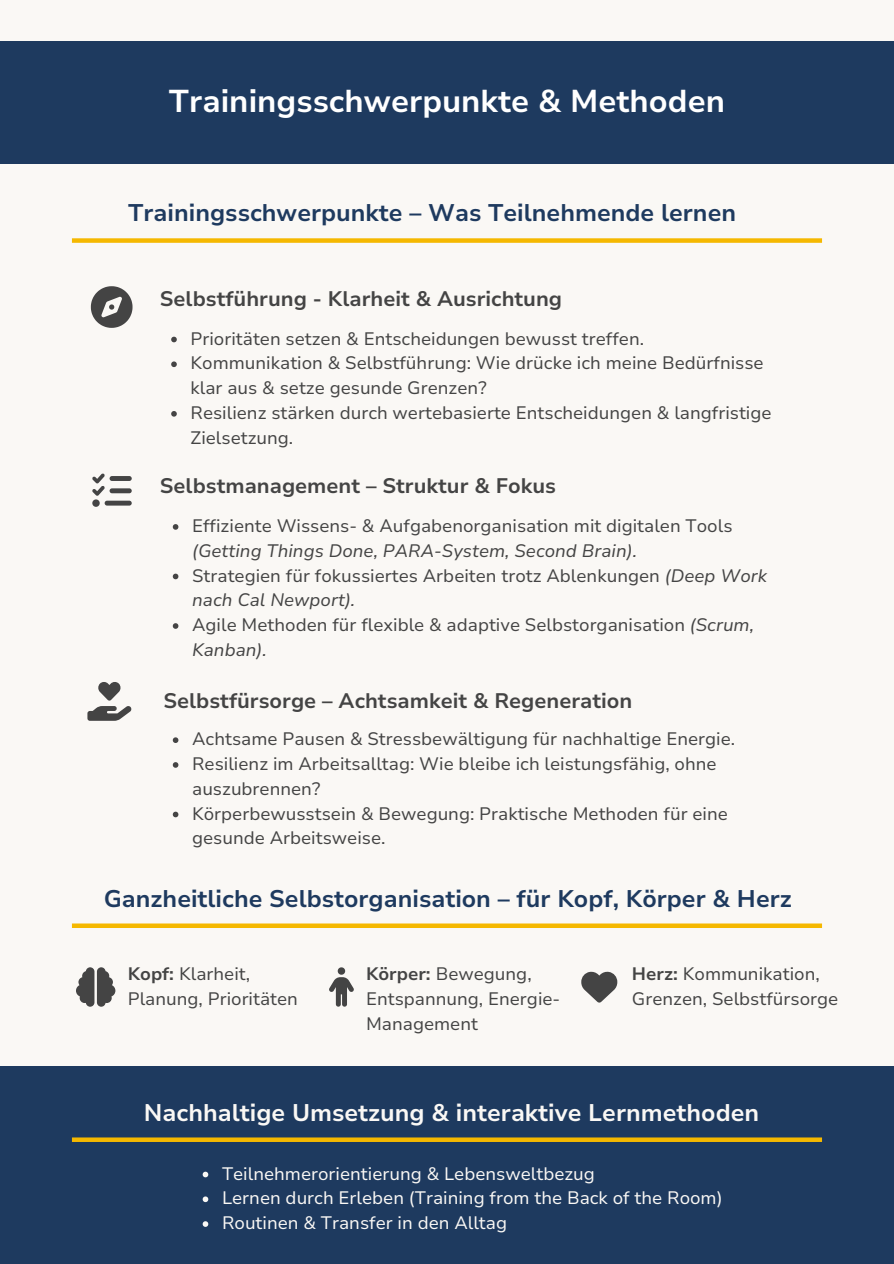
<style>
.page{position:relative;width:894px;height:1264px;background:#fff}
.page>*{position:absolute;margin:0;border:0;box-sizing:border-box;transform-origin:0 0}
.t1{font:700 31.5px "Nunito Sans 10 pt";color:#fff}
.t2{font:700 24px "Nunito Sans 10 pt";color:#1e3a5f}
.t3{font:700 24px "Nunito Sans 10 pt";color:#faf8f5}
.t4{font:700 21px "Nunito Sans 10 pt";color:#444}
.t5{font:18px/24.8px "Nunito Sans 10 pt";color:#444}
.t6{font:18px "Nunito Sans 10 pt";color:#faf8f5}
.s1{font-style:italic}
.s2{font-weight:700}
</style>
<div class="page">
<div style="left:0;top:0;width:893px;height:1263px;background:#faf8f5"></div>
<div style="left:0;top:41px;width:893px;height:123px;background:#1e3a5f"></div>
<div style="left:0;top:1066px;width:893px;height:197px;background:#1e3a5f"></div>
<div style="left:72px;top:923px;width:749px;height:5px;background:#f5b800"></div>
<svg style="left:72px;top:1137px;width:749px;height:4px;background:#dba90b"></svg>
<div style="left:72px;top:238px;width:749px;height:5px;background:#f5b800"></div>
<svg style="left:91px;top:286px;width:41px;height:42px"></svg>
<svg style="left:92px;top:473px;width:40px;height:34px"></svg>
<svg style="left:87px;top:682px;width:44px;height:38px"></svg>
<svg style="left:76px;top:967px;width:39px;height:39px"></svg>
<svg style="left:329px;top:967px;width:25px;height:39px"></svg>
<svg style="left:581px;top:971px;width:36px;height:31px"></svg>
<svg style="left:171px;top:337px;width:6px;height:5px"></svg>
<svg style="left:171px;top:361px;width:6px;height:6px"></svg>
<svg style="left:171px;top:411px;width:6px;height:5px"></svg>
<svg style="left:173px;top:524px;width:5px;height:5px"></svg>
<svg style="left:173px;top:573px;width:5px;height:6px"></svg>
<svg style="left:173px;top:623px;width:5px;height:6px"></svg>
<svg style="left:173px;top:737px;width:5px;height:6px"></svg>
<svg style="left:173px;top:762px;width:5px;height:5px"></svg>
<svg style="left:173px;top:811px;width:5px;height:6px"></svg>
<svg style="left:202px;top:1171px;width:6px;height:6px"></svg>
<svg style="left:202px;top:1196px;width:6px;height:6px"></svg>
<svg style="left:202px;top:1221px;width:6px;height:5px"></svg>
<h1 class="t1" style="left:169px;top:80px;width:557px">Trainingsschwerpunkte &amp; Methoden</h1>
<p class="t2" style="left:128px;top:197px;width:609px">Trainingsschwerpunkte – Was Teilnehmende lernen</p>
<h3 class="t4" style="left:160px;top:284px;width:403px">Selbstführung - Klarheit &amp; Ausrichtung</h3>
<h2 class="t5" style="left:190px;top:326px;width:455px">Prioritäten setzen &amp; Entscheidungen bewusst treffen.</h2>
<p class="t5" style="left:190px;top:351px;width:574px">Kommunikation &amp; Selbstführung: Wie drücke ich meine Bedürfnisse klar aus &amp; setze gesunde Grenzen?</p>
<p class="t5" style="left:190px;top:400px;width:582px">Resilienz stärken durch wertebasierte Entscheidungen &amp; langfristige<br>Zielsetzung.</p>
<p class="t4" style="left:160px;top:472px;width:397px">Selbstmanagement – Struktur &amp; Fokus</p>
<p class="t5" style="left:192px;top:513px;width:541px">Effiziente Wissens- &amp; Aufgabenorganisation mit digitalen Tools <span class="s1">(Getting Things Done, PARA-System, Second Brain).</span></p>
<p class="t5" style="left:192px;top:563px;width:576px">Strategien für fokussiertes Arbeiten trotz Ablenkungen <span class="s1">(Deep Work nach Cal Newport).</span></p>
<p class="t5" style="left:192px;top:612px;width:563px">Agile Methoden für flexible &amp; adaptive Selbstorganisation <span class="s1">(Scrum,<br>Kanban).</span></p>
<p class="t4" style="left:163px;top:686px;width:470px">Selbstfürsorge – Achtsamkeit &amp; Regeneration</p>
<h3 class="t5" style="left:192px;top:727px;width:544px">Achtsame Pausen &amp; Stressbewältigung für nachhaltige Energie.</h3>
<p class="t5" style="left:192px;top:751px;width:526px">Resilienz im Arbeitsalltag: Wie bleibe ich leistungsfähig, ohne auszubrennen?</p>
<p class="t5" style="left:192px;top:801px;width:537px">Körperbewusstsein &amp; Bewegung: Praktische Methoden für eine gesunde Arbeitsweise.</p>
<p class="t2" style="left:104px;top:882px;width:689px">Ganzheitliche Selbstorganisation – für Kopf, Körper &amp; Herz</p>
<h3 class="t5" style="left:128px;top:961px;width:172px"><span class="s2">Kopf:</span> Klarheit,<br>Planung, Prioritäten</h3>
<p class="t5" style="left:366px;top:961px;width:196px"><span class="s2">Körper:</span> Bewegung,<br>Entspannung, Energie-<br>Management</p>
<p class="t5" style="left:631px;top:961px;width:208px"><span class="s2">Herz:</span> Kommunikation,<br>Grenzen, Selbstfürsorge</p>
<p class="t3" style="left:144px;top:1096px;width:616px">Nachhaltige Umsetzung &amp; interaktive Lernmethoden</p>
<h2 class="t6" style="left:222px;top:1161px;width:374px">Teilnehmerorientierung &amp; Lebensweltbezug</h2>
<p class="t6" style="left:222px;top:1186px;width:502px">Lernen durch Erleben (Training from the Back of the Room)</p>
<p class="t6" style="left:222px;top:1210px;width:286px">Routinen &amp; Transfer in den Alltag</p>
</div>
